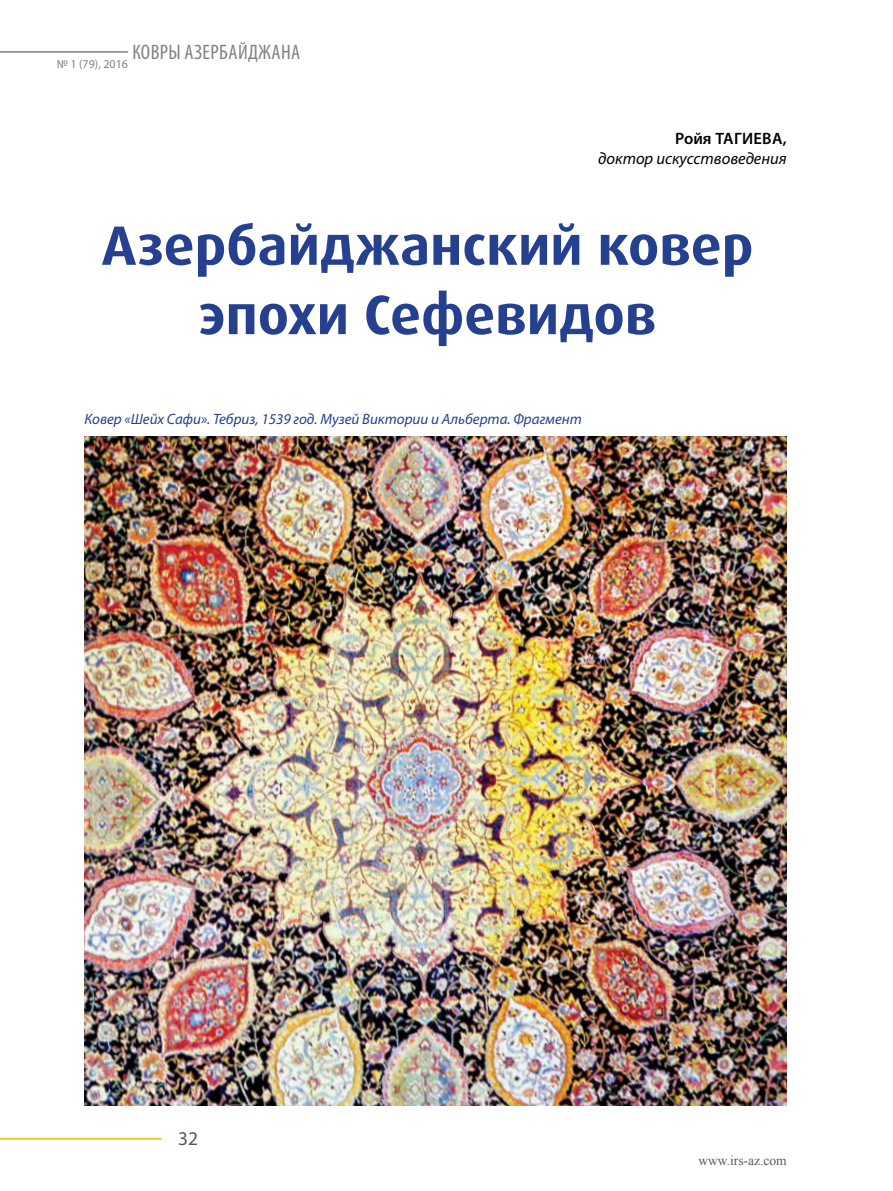
<style>
.page{position:relative;width:893px;height:1191px;background:#fff}
.page>*{position:absolute;margin:0;border:0;box-sizing:border-box;transform-origin:0 0}
.t1{font:700 55.5px/69.3px "Dax Pro";color:#25408f;text-align:center}
.t2{font:condensed 21px "Myriad Pro";letter-spacing:.02em;color:#808285}
.t3{font:19.5px "Myriad Pro";color:#58595b}
.t4{font:italic 16.5px "Myriad Pro";color:#000}
.t5{font:600 16.5px "Myriad Pro";letter-spacing:.02em;color:#000}
.t6{font:italic 15px "Myriad Pro";color:#25408f}
.t7{font:13.5px "Times New Roman";color:#58595b}
.t8{font:12px "Myriad Pro";color:#808285}
</style>
<div class="page">
<hr style="left:0;top:51px;width:128px;height:2px;background:#808285">
<hr style="left:0;top:1138px;width:162px;height:1px;background:#fcaf17">
<img style="left:84px;top:437px;width:703px;height:669px">
<h2 class="t2" style="left:132px;top:39px;width:169px">КОВРЫ АЗЕРБАЙДЖАНА</h2>
<p class="t8" style="left:57px;top:56px;width:73px">№ 1 (79), 2016</p>
<p class="t5" style="left:675px;top:128px;width:113px">Ройя ТАГИЕВА,</p>
<p class="t4" style="left:598px;top:148px;width:190px">доктор искусствоведения</p>
<h1 class="t1" style="left:102px;top:211px;width:653px">Азербайджанский ковер эпохи Сефевидов</h1>
<p class="t6" style="left:84px;top:409px;width:499px">Ковер «Шейх Сафи». Тебриз, 1539 год. Музей Виктории и Альберта. Фрагмент</p>
<h3 class="t3" style="left:178px;top:1126px;width:22px">32</h3>
<p class="t7" style="left:698px;top:1151px;width:90px">www.irs-az.com</p>
</div>
